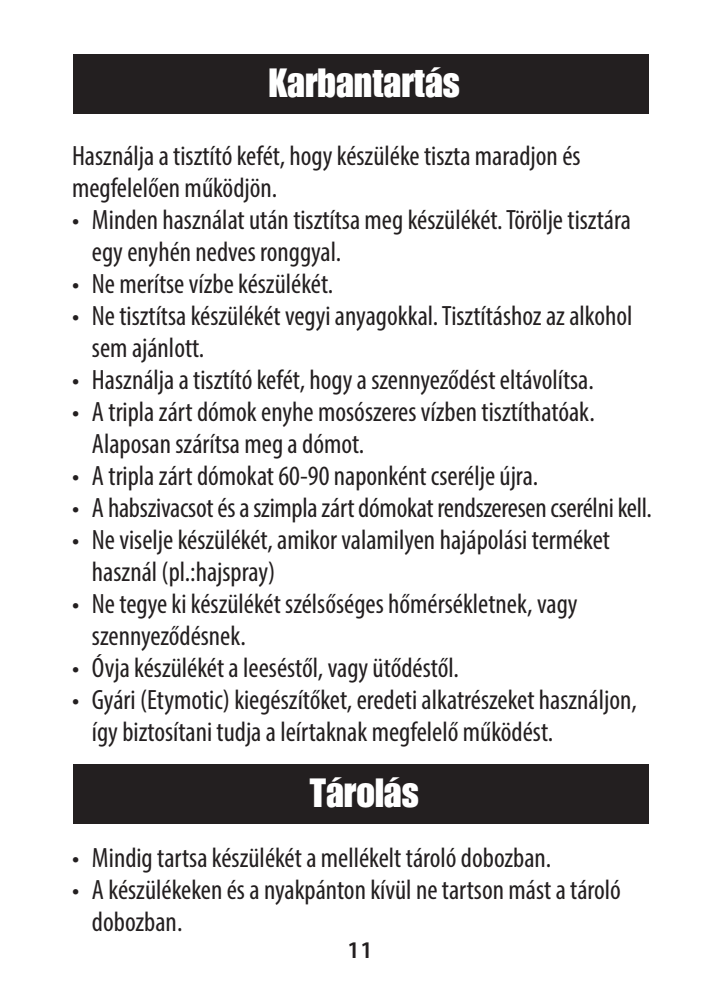
<style>
.page{position:relative;width:720px;height:1008px;background:#fff}
.page>*{position:absolute;margin:0;border:0;box-sizing:border-box;transform-origin:0 0}
.t1{font:40px "Impact";color:#fff}
.bullet_copy{font:condensed 28px/32px "Myriad Pro";color:#231f20}
.t2{font:600 24px "Myriad Pro";color:#231f20}
</style>
<div class="page">
<div style="left:73px;top:54px;width:576px;height:60px;background:#231f20"></div>
<div style="left:73px;top:764px;width:576px;height:60px;background:#231f20"></div>
<p class="t1" style="left:269px;top:60px;width:193px">Karbantartás</p>
<p class="bullet_copy" style="left:72px;top:139px;width:510px">Használja a tisztító kefét, hogy készüléke tiszta maradjon és megfelelően működjön.</p>
<p class="bullet_copy" style="left:92px;top:203px;width:540px;text-indent:-20px">• Minden használat után tisztítsa meg készülékét. Törölje tisztára egy enyhén nedves ronggyal.</p>
<p class="bullet_copy" style="left:72px;top:267px;width:263px">• Ne merítse vízbe készülékét.</p>
<p class="bullet_copy" style="left:92px;top:299px;width:542px;text-indent:-20px">• Ne tisztítsa készülékét vegyi anyagokkal. Tisztításhoz az alkohol sem ajánlott.</p>
<p class="bullet_copy" style="left:72px;top:363px;width:523px">• Használja a tisztító kefét, hogy a szennyeződést eltávolítsa.</p>
<p class="bullet_copy" style="left:92px;top:395px;width:504px;text-indent:-20px">• A tripla zárt dómok enyhe mosószeres vízben tisztíthatóak.<br>Alaposan szárítsa meg a dómot.</p>
<p class="bullet_copy" style="left:72px;top:459px;width:468px">• A tripla zárt dómokat 60-90 naponként cserélje újra.</p>
<p class="bullet_copy" style="left:72px;top:491px;width:582px">• A habszivacsot és a szimpla zárt dómokat rendszeresen cserélni kell.</p>
<p class="bullet_copy" style="left:92px;top:523px;width:520px;text-indent:-20px">• Ne viselje készülékét, amikor valamilyen hajápolási terméket használ (pl.:hajspray)</p>
<p class="bullet_copy" style="left:92px;top:587px;width:487px;text-indent:-20px">• Ne tegye ki készülékét szélsőséges hőmérsékletnek, vagy szennyeződésnek.</p>
<p class="bullet_copy" style="left:72px;top:651px;width:388px">• Óvja készülékét a leeséstől, vagy ütődéstől.</p>
<p class="bullet_copy" style="left:92px;top:683px;width:546px;text-indent:-20px">• Gyári (Etymotic) kiegészítőket, eredeti alkatrészeket használjon, így biztosítani tudja a leírtaknak megfelelő működést.</p>
<p class="t1" style="left:310px;top:770px;width:110px">Tárolás</p>
<p class="bullet_copy" style="left:72px;top:842px;width:481px">• Mindig tartsa készülékét a mellékelt tároló dobozban.</p>
<p class="bullet_copy" style="left:92px;top:874px;width:530px;text-indent:-20px">• A készülékeken és a nyakpánton kívül ne tartson mást a tároló dobozban.</p>
<p class="t2" style="left:347px;top:934px;width:27px">11</p>
</div>
